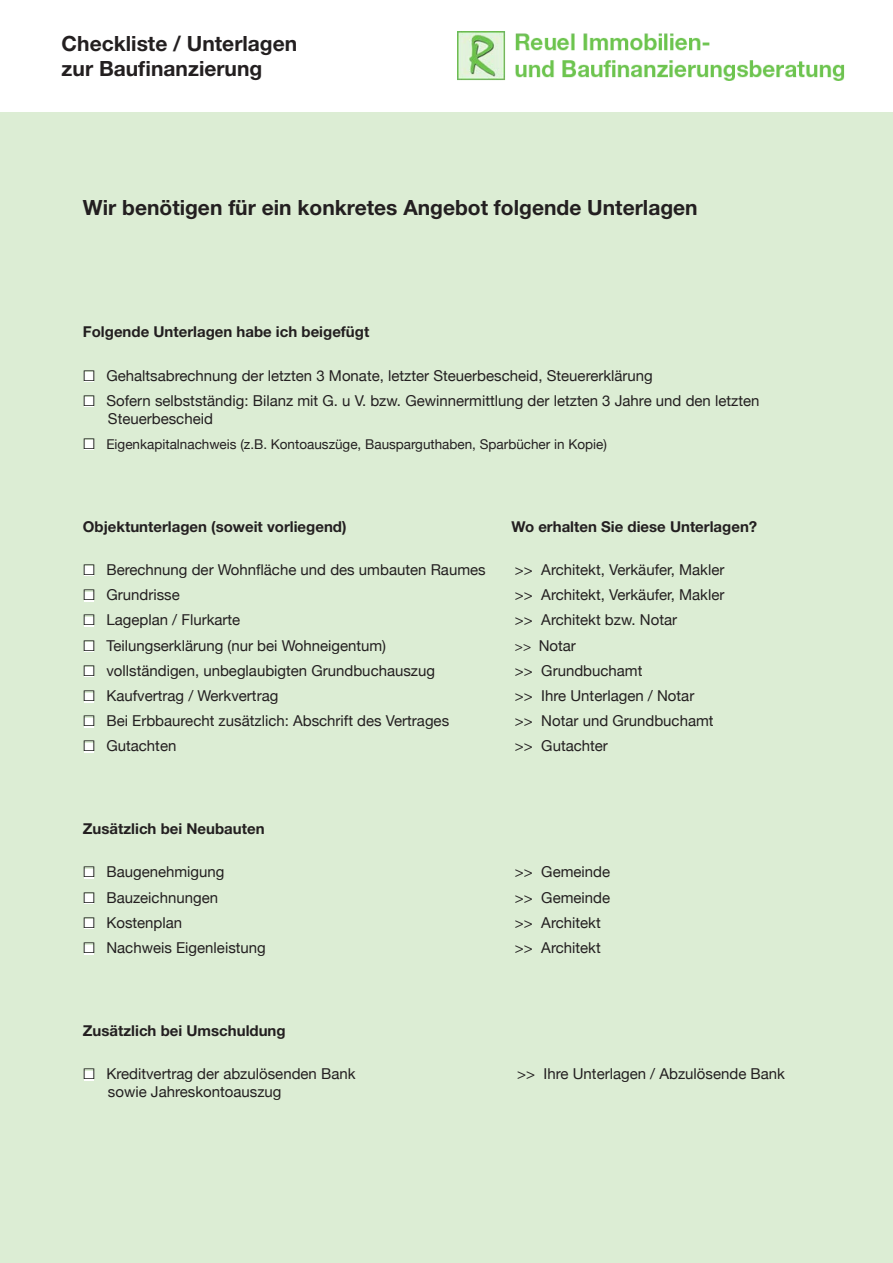
<style>
.page{position:relative;width:893px;height:1263px;background:#fff}
.page>*{position:absolute;margin:0;border:0;box-sizing:border-box;transform-origin:0 0}
.t1{font:700 21px/25.2px "Helvetica Neue";color:#231f20}
.t2{font:15px/25.2px "Helvetica Neue";color:#231f20}
.t3{font:700 15px "Helvetica Neue";color:#231f20}
.t4{font:13.5px "Helvetica Neue";color:#231f20}
.s1{font-family:"Menlo";font-size:21px;color:#000}
.s2{font-size:13.5px}
</style>
<div class="page">
<div style="left:0;top:113px;width:893px;height:1150px;background:#dcedd4"></div>
<div style="left:85px;top:372px;width:9px;height:10px;background:#fff"></div>
<div style="left:85px;top:397px;width:9px;height:10px;background:#fff"></div>
<div style="left:85px;top:441px;width:9px;height:9px;background:#fff"></div>
<div style="left:85px;top:567px;width:9px;height:9px;background:#fff"></div>
<div style="left:85px;top:592px;width:9px;height:9px;background:#fff"></div>
<div style="left:85px;top:617px;width:9px;height:10px;background:#fff"></div>
<div style="left:85px;top:642px;width:9px;height:10px;background:#fff"></div>
<div style="left:85px;top:668px;width:9px;height:9px;background:#fff"></div>
<div style="left:85px;top:693px;width:9px;height:9px;background:#fff"></div>
<div style="left:85px;top:718px;width:9px;height:9px;background:#fff"></div>
<div style="left:85px;top:743px;width:9px;height:10px;background:#fff"></div>
<div style="left:85px;top:869px;width:9px;height:9px;background:#fff"></div>
<div style="left:85px;top:894px;width:9px;height:10px;background:#fff"></div>
<div style="left:85px;top:919px;width:9px;height:10px;background:#fff"></div>
<div style="left:85px;top:945px;width:9px;height:9px;background:#fff"></div>
<div style="left:85px;top:1071px;width:9px;height:9px;background:#fff"></div>
<img style="left:458px;top:31px;width:387px;height:49px">
<h1 class="t1" style="left:62px;top:31px;width:237px">Checkliste / Unterlagen zur Baufinanzierung</h1>
<h1 class="t1" style="left:83px;top:194px;width:616px">Wir benötigen für ein konkretes Angebot folgende Unterlagen</h1>
<p class="t3" style="left:83px;top:323px;width:288px">Folgende Unterlagen habe ich beigefügt</p>
<p class="t2" style="left:83px;top:362px;width:678px"><span class="s1">☐</span> Gehaltsabrechnung der letzten 3 Monate, letzter Steuerbescheid, Steuererklärung<br><span class="s1">☐</span> Sofern selbstständig: Bilanz mit G. u V. bzw. Gewinnermittlung der letzten 3 Jahre und den letzten</p>
<p class="t2" style="left:108px;top:406px;width:107px">Steuerbescheid</p>
<p class="t4" style="left:83px;top:436px;width:525px"><span class="s1">☐</span> Eigenkapitalnachweis (z.B. Kontoauszüge, Bausparguthaben, Sparbücher in Kopie)</p>
<p class="t3" style="left:83px;top:517px;width:265px">Objektunterlagen (soweit vorliegend)</p>
<p class="t3" style="left:511px;top:517px;width:247px">Wo erhalten Sie diese Unterlagen?</p>
<p class="t2" style="left:83px;top:557px;width:404px"><span class="s1">☐</span> Berechnung der Wohnfläche und des umbauten Raumes</p>
<p class="t2" style="left:515px;top:557px;width:211px">&gt;&gt; Architekt, Verkäufer, Makler</p>
<p class="t2" style="left:83px;top:582px;width:98px"><span class="s1">☐</span> Grundrisse</p>
<p class="t2" style="left:515px;top:582px;width:211px">&gt;&gt; Architekt, Verkäufer, Makler</p>
<p class="t2" style="left:83px;top:607px;width:159px"><span class="s1">☐</span> Lageplan / Flurkarte</p>
<p class="t2" style="left:515px;top:607px;width:164px">&gt;&gt; Architekt bzw. Notar</p>
<p class="t2" style="left:83px;top:632px;width:305px"><span class="s1">☐</span> Teilungserklärung (nur bei Wohneigentum)</p>
<p class="t2" style="left:515px;top:632px;width:62px"><span class="s2">&gt;&gt;</span> Notar</p>
<p class="t2" style="left:83px;top:658px;width:354px"><span class="s1">☐</span> vollständigen, unbeglaubigten Grundbuchauszug</p>
<p class="t2" style="left:515px;top:658px;width:129px">&gt;&gt; Grundbuchamt</p>
<p class="t2" style="left:83px;top:683px;width:197px"><span class="s1">☐</span> Kaufvertrag / Werkvertrag</p>
<p class="t2" style="left:515px;top:683px;width:181px">&gt;&gt; Ihre Unterlagen / Notar</p>
<p class="t2" style="left:83px;top:708px;width:368px"><span class="s1">☐</span> Bei Erbbaurecht zusätzlich: Abschrift des Vertrages</p>
<p class="t2" style="left:515px;top:708px;width:200px">&gt;&gt; Notar und Grundbuchamt</p>
<p class="t2" style="left:83px;top:733px;width:95px"><span class="s1">☐</span> Gutachten</p>
<p class="t2" style="left:515px;top:733px;width:95px">&gt;&gt; Gutachter</p>
<p class="t3" style="left:83px;top:819px;width:183px">Zusätzlich bei Neubauten</p>
<p class="t2" style="left:83px;top:859px;width:143px"><span class="s1">☐</span> Baugenehmigung</p>
<p class="t2" style="left:515px;top:859px;width:97px">&gt;&gt; Gemeinde</p>
<p class="t2" style="left:83px;top:884px;width:137px"><span class="s1">☐</span> Bauzeichnungen</p>
<p class="t2" style="left:515px;top:884px;width:97px">&gt;&gt; Gemeinde</p>
<p class="t2" style="left:83px;top:910px;width:101px"><span class="s1">☐</span> Kostenplan</p>
<p class="t2" style="left:515px;top:910px;width:87px">&gt;&gt; Architekt</p>
<p class="t2" style="left:83px;top:935px;width:184px"><span class="s1">☐</span> Nachweis Eigenleistung</p>
<p class="t2" style="left:515px;top:935px;width:87px">&gt;&gt; Architekt</p>
<p class="t3" style="left:83px;top:1021px;width:204px">Zusätzlich bei Umschuldung</p>
<p class="t2" style="left:83px;top:1061px;width:274px"><span class="s1">☐</span> Kreditvertrag der abzulösenden Bank</p>
<p class="t2" style="left:517px;top:1061px;width:269px">&gt;&gt; Ihre Unterlagen / Abzulösende Bank</p>
<p class="t2" style="left:108px;top:1079px;width:175px">sowie Jahreskontoauszug</p>
</div>
